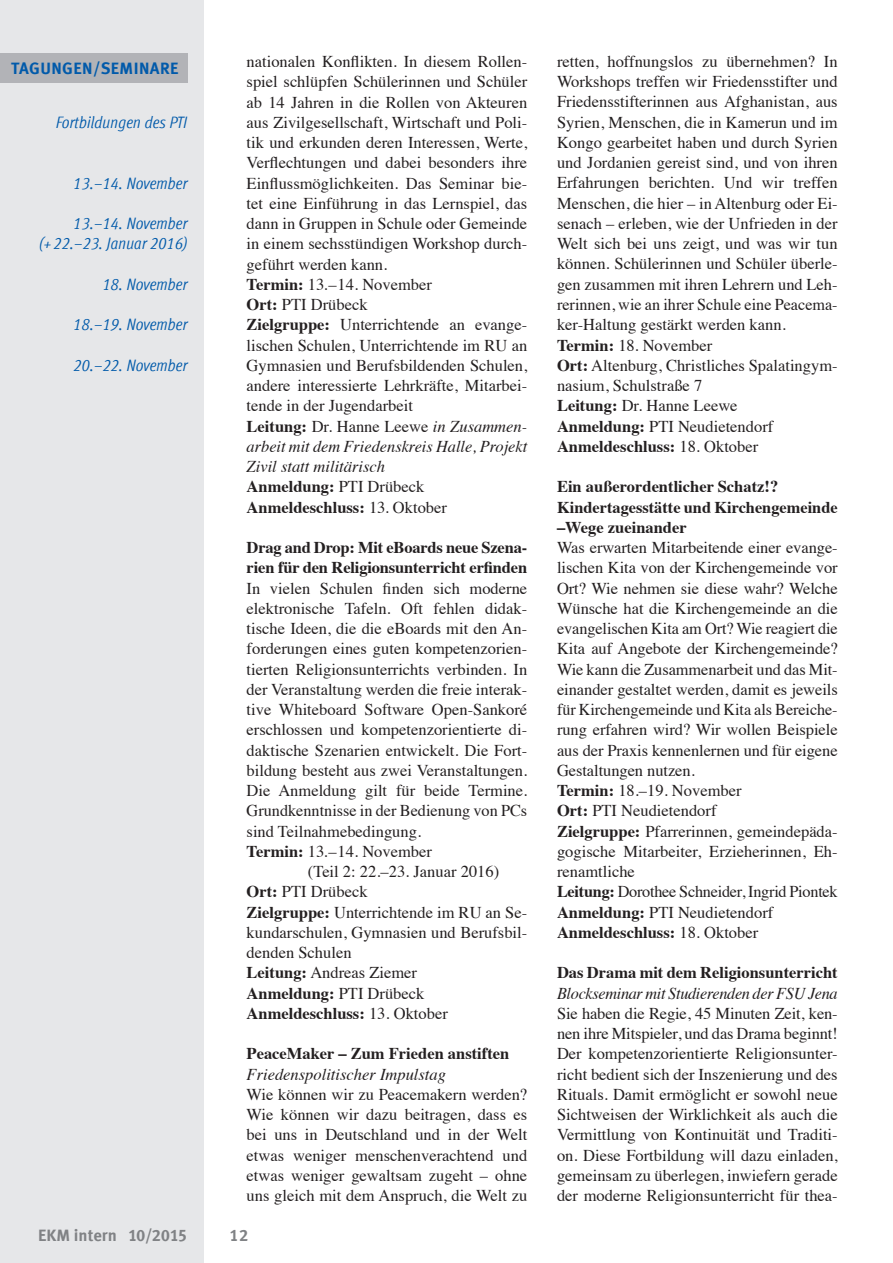
<style>
.page{position:relative;width:893px;height:1263px;background:#fff}
.page>*{position:absolute;margin:0;border:0;box-sizing:border-box;transform-origin:0 0}
.t1{font:16.5px/20.2px "Times";color:#231f20}
.t2{font:italic condensed 16.5px/20.2px "Meta Offc";color:#015aaa;text-align:right}
.t3{font:700 16.5px "Meta Offc";color:#808285}
.t4{font:700 16.5px "Meta Offc";letter-spacing:.025em;color:#015aaa}
.s1{font-weight:700}
.s2{font-style:italic}
.s3{font-weight:700;color:#fff}
</style>
<div class="page">
<div style="left:0;top:0;width:204px;height:1263px;background:#e6e7e9"></div>
<div style="left:0;top:53px;width:187px;height:30px;background:#b2b3b7"></div>
<p class="t4" style="left:11px;top:59px;width:169px">TAGUNGEN/SEMINARE</p>
<p class="t1" style="left:247px;top:50px;width:282px">nationalen Konflikten. In diesem Rollen&shy;spiel schlüpfen Schülerinnen und Schüler ab 14 Jahren in die Rollen von Akteuren aus Zivilgesellschaft, Wirtschaft und Poli&shy;tik und erkunden deren Interessen, Werte, Verflechtungen und dabei besonders ihre Einflussmöglichkeiten. Das Seminar bie&shy;tet eine Einführung in das Lernspiel, das dann in Gruppen in Schule oder Gemeinde in einem sechsstündigen Workshop durch&shy;geführt werden kann.<br><span class="s1">Termin:</span> 13.–14. November<br><span class="s1">Ort:</span> PTI Drübeck<br><span class="s1">Zielgruppe:</span> Unterrichtende an evange&shy;lischen Schulen, Unterrichtende im RU an Gymnasien und Berufsbildenden Schulen, andere interessierte Lehrkräfte, Mitarbei&shy;tende in der Jugendarbeit<br><span class="s1">Leitung:</span> Dr. Hanne Leewe <span class="s2">in Zusammen&shy;arbeit mit dem Friedenskreis Halle, Projekt Zivil statt militärisch<br></span><span class="s1">Anmeldung:</span> PTI Drübeck <span class="s1">Anmeldeschluss:</span> 13. Oktober</p>
<p class="t1" style="left:247px;top:536px;width:282px"><span class="s1">Drag and Drop: Mit eBoards neue Szena&shy;rien für den Religionsunterricht erfinden </span>In vielen Schulen finden sich moderne elektronische Tafeln. Oft fehlen didak&shy;tische Ideen, die die eBoards mit den An&shy;forderungen eines guten kompetenzorien&shy;tierten Religionsunterrichts verbinden. In der Veranstaltung werden die freie interak&shy;tive Whiteboard Software Open-Sankoré erschlossen und kompetenzorientierte di&shy;daktische Szenarien entwickelt. Die Fort&shy;bildung besteht aus zwei Veranstaltungen.<br>Die Anmeldung gilt für beide Termine.<br>Grundkenntnisse in der Bedienung von PCs sind Teilnahmebedingung.<br><span class="s1">Termin:</span> 13.–14. November<br><span class="s3">Termin:</span> (Teil 2: 22.–23. Januar 2016)<br><span class="s1">Ort:</span> PTI Drübeck<br><span class="s1">Zielgruppe:</span> Unterrichtende im RU an Se&shy;kundarschulen, Gymnasien und Berufsbil&shy;denden Schulen<br><span class="s1">Leitung:</span> Andreas Ziemer<br><span class="s1">Anmeldung:</span> PTI Drübeck <span class="s1">Anmeldeschluss:</span> 13. Oktober</p>
<p class="t1" style="left:247px;top:1042px;width:282px"><span class="s1">PeaceMaker – Zum Frieden anstiften </span><span class="s2">Friedenspolitischer Impulstag<br></span>Wie können wir zu Peacemakern werden?<br>Wie können wir dazu beitragen, dass es bei uns in Deutschland und in der Welt etwas weniger menschenverachtend und etwas weniger gewaltsam zugeht – ohne uns gleich mit dem Anspruch, die Welt zu</p>
<p class="t2" style="left:56px;top:112px;width:133px">Fortbildungen des PTI</p>
<p class="t2" style="left:73px;top:173px;width:116px">13.–14. November</p>
<p class="t2" style="left:39px;top:213px;width:149px">13.–14. November<br>(+ 22.–23. Januar 2016)</p>
<p class="t2" style="left:102px;top:274px;width:86px">18. November</p>
<p class="t2" style="left:73px;top:315px;width:116px">18.–19. November</p>
<p class="t2" style="left:73px;top:355px;width:116px">20.–22. November</p>
<p class="t3" style="left:38px;top:1226px;width:150px">EKM intern 10/2015</p>
<p class="t3" style="left:230px;top:1226px;width:20px">12</p>
<p class="t1" style="left:557px;top:50px;width:282px">retten, hoffnungslos zu übernehmen? In Workshops treffen wir Friedensstifter und Friedensstifterinnen aus Afghanistan, aus Syrien, Menschen, die in Kamerun und im Kongo gearbeitet haben und durch Syrien und Jordanien gereist sind, und von ihren Erfahrungen berichten. Und wir treffen Menschen, die hier – in Altenburg oder Ei&shy;senach – erleben, wie der Unfrieden in der Welt sich bei uns zeigt, und was wir tun können. Schülerinnen und Schüler überle&shy;gen zusammen mit ihren Lehrern und Leh&shy;rerinnen, wie an ihrer Schule eine Peacema&shy;ker-Haltung gestärkt werden kann.<br><span class="s1">Termin:</span> 18. November<br><span class="s1">Ort:</span> Altenburg, Christliches Spalatingym&shy;nasium, Schulstraße 7<br><span class="s1">Leitung:</span> Dr. Hanne Leewe<br><span class="s1">Anmeldung:</span> PTI Neudietendorf <span class="s1">Anmeldeschluss:</span> 18. Oktober</p>
<p class="t1" style="left:557px;top:475px;width:282px"><span class="s1">Ein außerordentlicher Schatz!?<br>Kindertagesstätte und Kirchengemeinde –Wege zueinander<br></span>Was erwarten Mitarbeitende einer evange&shy;lischen Kita von der Kirchengemeinde vor Ort? Wie nehmen sie diese wahr? Welche Wünsche hat die Kirchengemeinde an die evangelischen Kita am Ort? Wie reagiert die Kita auf Angebote der Kirchengemeinde?<br>Wie kann die Zusammenarbeit und das Mit&shy;einander gestaltet werden, damit es jeweils für Kirchengemeinde und Kita als Bereiche&shy;rung erfahren wird? Wir wollen Beispiele aus der Praxis kennenlernen und für eigene Gestaltungen nutzen.<br><span class="s1">Termin:</span> 18.–19. November<br><span class="s1">Ort:</span> PTI Neudietendorf<br><span class="s1">Zielgruppe:</span> Pfarrerinnen, gemeindepäda&shy;gogische Mitarbeiter, Erzieherinnen, Eh&shy;renamtliche<br><span class="s1">Leitung:</span> Dorothee Schneider, Ingrid Piontek <span class="s1">Anmeldung:</span> PTI Neudietendorf <span class="s1">Anmeldeschluss:</span> 18. Oktober</p>
<p class="t1" style="left:557px;top:961px;width:282px;text-align:justify"><span class="s1">Das Drama mit dem Religionsunterricht </span><span class="s2">Blockseminar mit Studierenden der FSU Jena </span>Sie haben die Regie, 45 Minuten Zeit, ken&shy;nen ihre Mitspieler, und das Drama beginnt!<br>Der kompetenzorientierte Religionsunter&shy;richt bedient sich der Inszenierung und des Rituals. Damit ermöglicht er sowohl neue Sichtweisen der Wirklichkeit als auch die Vermittlung von Kontinuität und Traditi&shy;on. Diese Fortbildung will dazu einladen, gemeinsam zu überlegen, inwiefern gerade der moderne Religionsunterricht für thea-</p>
</div>
